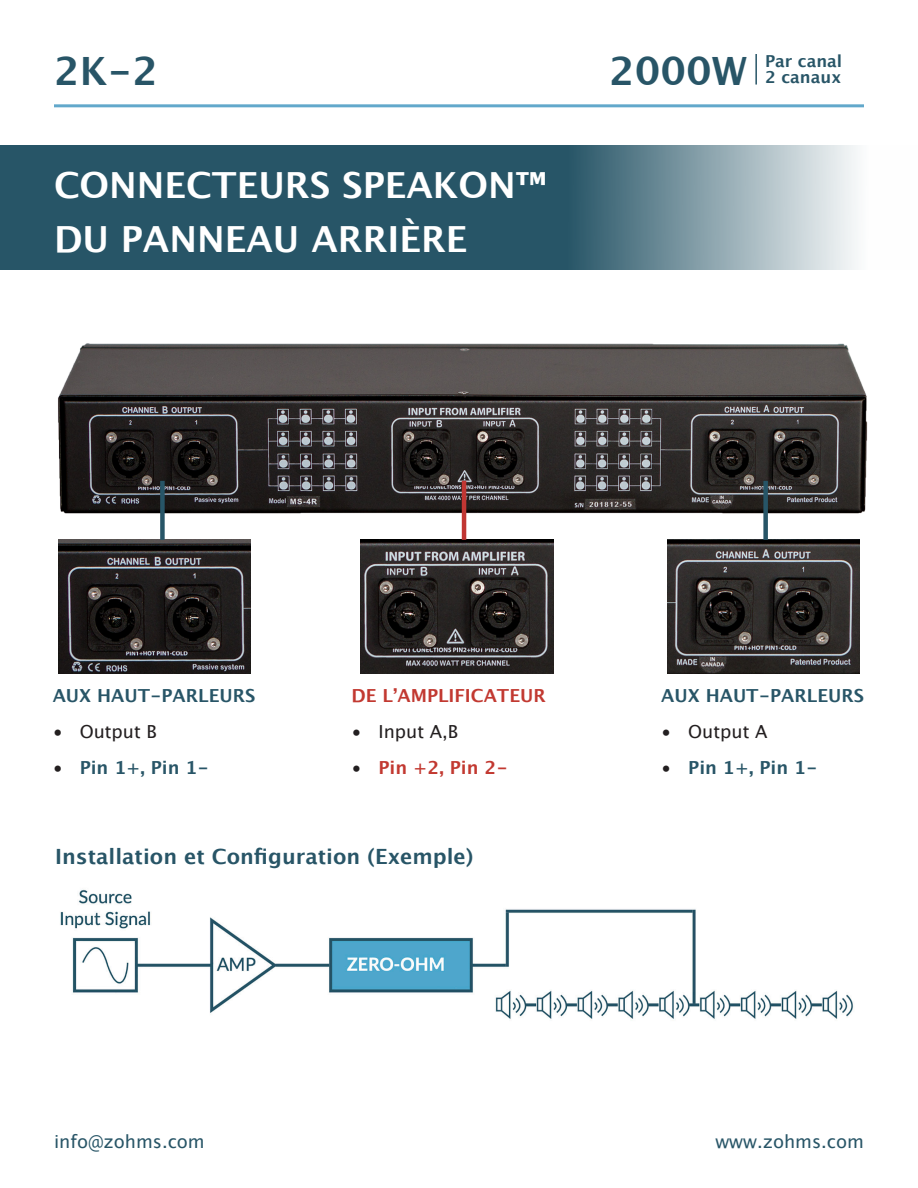
<style>
.page{position:relative;width:918px;height:1188px;background:#fff}
.page>*{position:absolute;margin:0;border:0;box-sizing:border-box;transform-origin:0 0}
.t1{font:700 39px "Lucida Grande";color:#285567}
.subhead{font:700 36px/54px "Lucida Grande";color:#fff}
.text{font:700 21px "Lucida Grande";color:#285567}
.text-2{font:700 18px "Lucida Grande";color:#285567}
.text-3{font:700 18px "Lucida Grande";color:#c23931}
.t2{font:18px "Lucida Grande";color:#285567}
.t3{font:18px "Lucida Grande";color:#231f20}
.t4{font:700 16.5px/16.5px "Lucida Grande";color:#285567}
.s1{font-weight:400;color:#231f20}
</style>
<div class="page">
<svg style="left:0;top:145px;width:857px;height:125px;background:#49707f"></svg>
<img style="left:58px;top:343px;width:810px;height:174px">
<img style="left:60px;top:889px;width:793px;height:131px">
<hr style="left:54px;top:104px;width:810px;height:3px;background:#62a8cb">
<hr style="left:755px;top:54px;width:2px;height:31px;background:#275567">
<img style="left:58px;top:540px;width:193px;height:134px">
<img style="left:361px;top:540px;width:192px;height:134px">
<img style="left:667px;top:540px;width:193px;height:134px">
<div style="left:160px;top:481px;width:5px;height:59px;background:#275567"></div>
<div style="left:763px;top:481px;width:5px;height:59px;background:#275567"></div>
<hr style="left:462px;top:481px;width:4px;height:59px;background:#c13633">
<h1 class="t1" style="left:54px;top:39px;width:106px">2K-2</h1>
<p class="subhead" style="left:54px;top:158px;width:494px">CONNECTEURS SPEAKON™<br>DU PANNEAU ARRIÈRE</p>
<h1 class="t1" style="left:609px;top:39px;width:140px">2000W</h1>
<p class="t4" style="left:765px;top:53px;width:79px">Par canal<br>2 canaux</p>
<p class="text-2" style="left:53px;top:681px;width:204px">AUX HAUT-PARLEURS</p>
<p class="t3" style="left:53px;top:721px;width:106px">• Output B</p>
<p class="text-2" style="left:53px;top:753px;width:158px"><span class="s1">•</span> Pin 1+, Pin 1-</p>
<p class="text-3" style="left:352px;top:681px;width:196px">DE L’AMPLIFICATEUR</p>
<p class="t3" style="left:352px;top:721px;width:108px">• Input A,B</p>
<p class="text-3" style="left:352px;top:753px;width:158px"><span class="s1">•</span> Pin +2, Pin 2-</p>
<p class="text" style="left:55px;top:839px;width:420px">Installation et Configuration (Exemple)</p>
<p class="text-2" style="left:661px;top:681px;width:204px">AUX HAUT-PARLEURS</p>
<p class="t3" style="left:661px;top:721px;width:108px">• Output A</p>
<p class="text-2" style="left:661px;top:753px;width:158px"><span class="s1">•</span> Pin 1+, Pin 1-</p>
<p class="t2" style="left:54px;top:1131px;width:152px">info@zohms.com</p>
<p class="t2" style="left:715px;top:1131px;width:150px">www.zohms.com</p>
</div>
